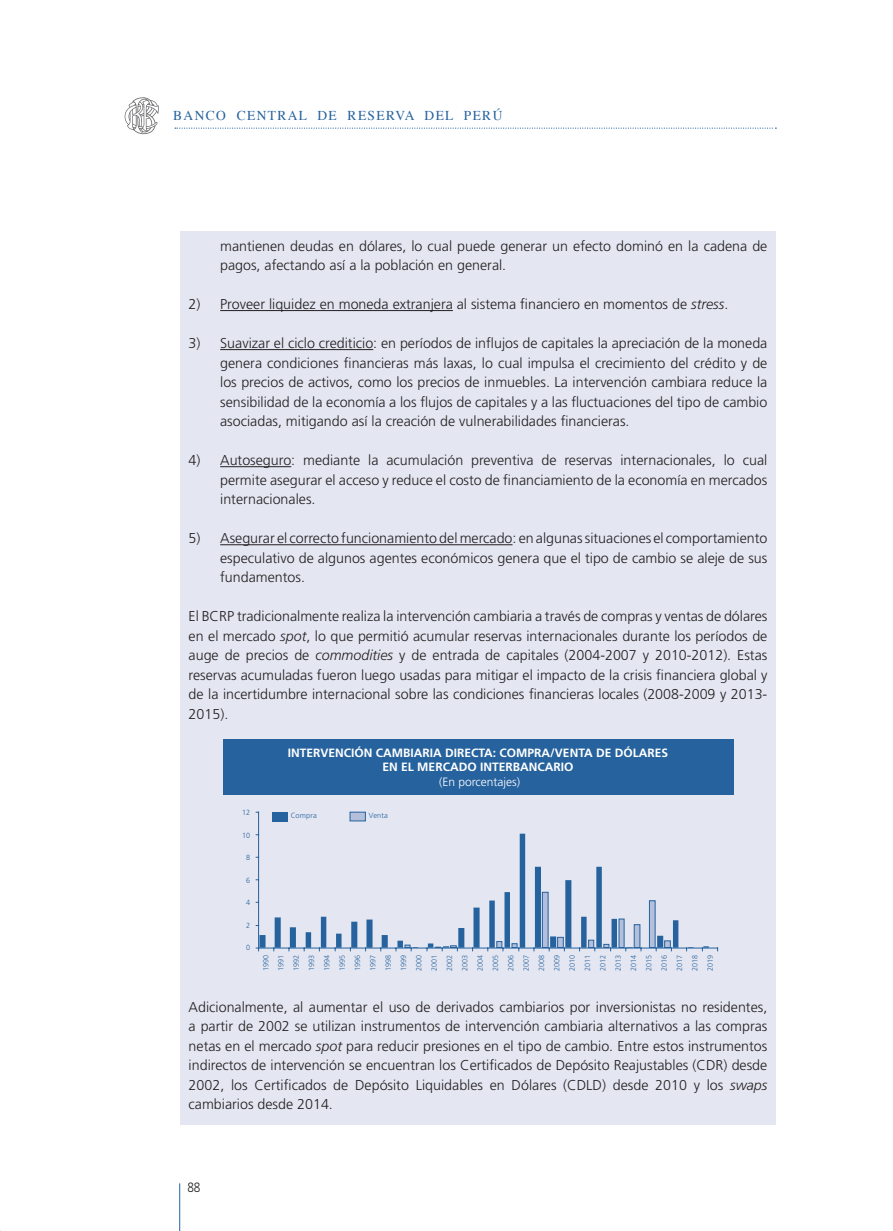
<style>
.page{position:relative;width:893px;height:1231px;background:#fff}
.page>*{position:absolute;margin:0;border:0;box-sizing:border-box;transform-origin:0 0}
.t1{font:300 14.25px/19.5px "Frutiger";color:#231f20;text-align:justify}
.t2{font:13.5px "Times";letter-spacing:.1em;color:#26629d}
.t3{font:300 13.5px "Frutiger";color:#231f20;scale:.88 1}
.t4{font:700 12px/14.4px "Frutiger";color:#fff;text-align:center}
.t5{font:300 12px "Frutiger";color:#fff}
.t6{font:300 7.5px/15.3px "Frutiger";color:#26629d;text-align:justify;scale:.96 1}
.t7{font:300 7.5px "Frutiger";color:#26629d}
.s1{font-style:italic}
</style>
<div class="page">
<svg style="left:175px;top:127px;width:601px;height:2px"></svg>
<hr style="left:179px;top:1182px;width:1px;height:48px;background:#26629d">
<svg style="left:125px;top:97px;width:34px;height:38px"></svg>
<div style="left:180px;top:231px;width:595px;height:893px;background:#e4e7f2"></div>
<hr style="left:220px;top:310px;width:233px;height:1px;background:#231f20">
<hr style="left:220px;top:349px;width:153px;height:1px;background:#231f20">
<hr style="left:220px;top:466px;width:71px;height:1px;background:#231f20">
<hr style="left:220px;top:544px;width:292px;height:1px;background:#231f20">
<div style="left:271px;top:811px;width:16px;height:9px;background:#26629d"></div>
<div style="left:350px;top:811px;width:15px;height:9px;background:#b3bfdb;border:1px solid #26629d"></div>
<div style="left:223px;top:739px;width:510px;height:55px;background:#26629d"></div>
<svg style="left:259px;top:833px;width:449px;height:114px"></svg>
<hr style="left:258px;top:812px;width:1px;height:135px;background:#26629d">
<hr style="left:258px;top:947px;width:459px;height:1px;background:#26629d">
<svg style="left:404px;top:891px;width:268px;height:59px"></svg>
<p class="t2" style="left:173px;top:102px;width:330px">BANCO CENTRAL DE RESERVA DEL PERÚ</p>
<p class="t1" style="left:220px;top:236px;width:548px">mantienen deudas en dólares, lo cual puede generar un efecto dominó en la cadena de pagos, afectando así a la población en general.</p>
<p class="t1" style="left:189px;top:294px;width:541px">2) Proveer liquidez en moneda extranjera al sistema financiero en momentos de <span class="s1">stress</span>.</p>
<p class="t1" style="left:220px;top:333px;width:548px;text-indent:-32px">3) Suavizar el ciclo crediticio: en períodos de influjos de capitales la apreciación de la moneda genera condiciones financieras más laxas, lo cual impulsa el crecimiento del crédito y de los precios de activos, como los precios de inmuebles. La intervención cambiara reduce la sensibilidad de la economía a los flujos de capitales y a las fluctuaciones del tipo de cambio asociadas, mitigando así la creación de vulnerabilidades financieras.</p>
<p class="t1" style="left:220px;top:450px;width:548px;text-indent:-32px">4) Autoseguro: mediante la acumulación preventiva de reservas internacionales, lo cual permite asegurar el acceso y reduce el costo de financiamiento de la economía en mercados internacionales.</p>
<p class="t1" style="left:220px;top:528px;width:548px;text-indent:-32px">5) Asegurar el correcto funcionamiento del mercado: en algunas situaciones el comportamiento especulativo de algunos agentes económicos genera que el tipo de cambio se aleje de sus fundamentos.</p>
<p class="t1" style="left:189px;top:606px;width:580px">El BCRP tradicionalmente realiza la intervención cambiaria a través de compras y ventas de dólares en el mercado <span class="s1">spot</span>, lo que permitió acumular reservas internacionales durante los períodos de auge de precios de <span class="s1">commodities</span> y de entrada de capitales (2004-2007 y 2010-2012). Estas reservas acumuladas fueron luego usadas para mitigar el impacto de la crisis financiera global y de la incertidumbre internacional sobre las condiciones financieras locales (2008-2009 y 2013- 2015).</p>
<p class="t6" style="left:242px;top:804px;width:10px">12</p>
<p class="t6" style="left:242px;top:827px;width:10px">10</p>
<p class="t6" style="left:246px;top:849px;width:6px">8</p>
<p class="t6" style="left:246px;top:872px;width:6px">6</p>
<p class="t6" style="left:246px;top:894px;width:6px">4</p>
<p class="t6" style="left:246px;top:917px;width:6px">2</p>
<p class="t6" style="left:246px;top:939px;width:6px">0</p>
<p class="t4" style="left:288px;top:745px;width:381px">INTERVENCIÓN CAMBIARIA DIRECTA: COMPRA/VENTA DE DÓLARES<br>EN EL MERCADO INTERBANCARIO</p>
<p class="t5" style="left:439px;top:774px;width:83px">(En porcentajes)</p>
<p class="t7" style="left:290px;top:811px;width:28px">Compra</p>
<p class="t7" style="left:369px;top:811px;width:21px">Venta</p>
<p class="t6" style="left:258px;top:970px;width:18px;rotate:-90deg">1990<br>1991<br>1992<br>1993<br>1994<br>1995<br>1996<br>1997<br>1998<br>1999<br>2000<br>2001<br>2002<br>2003<br>2004<br>2005<br>2006<br>2007<br>2008<br>2009<br>2010<br>2011<br>2012<br>2013<br>2014<br>2015<br>2016<br>2017<br>2018<br>2019</p>
<p class="t1" style="left:189px;top:996px;width:580px">Adicionalmente, al aumentar el uso de derivados cambiarios por inversionistas no residentes, a partir de 2002 se utilizan instrumentos de intervención cambiaria alternativos a las compras netas en el mercado <span class="s1">spot</span> para reducir presiones en el tipo de cambio. Entre estos instrumentos indirectos de intervención se encuentran los Certificados de Depósito Reajustables (CDR) desde 2002, los Certificados de Depósito Liquidables en Dólares (CDLD) desde 2010 y los <span class="s1">swaps </span>cambiarios desde 2014.</p>
<p class="t3" style="left:187px;top:1179px;width:16px">88</p>
</div>
